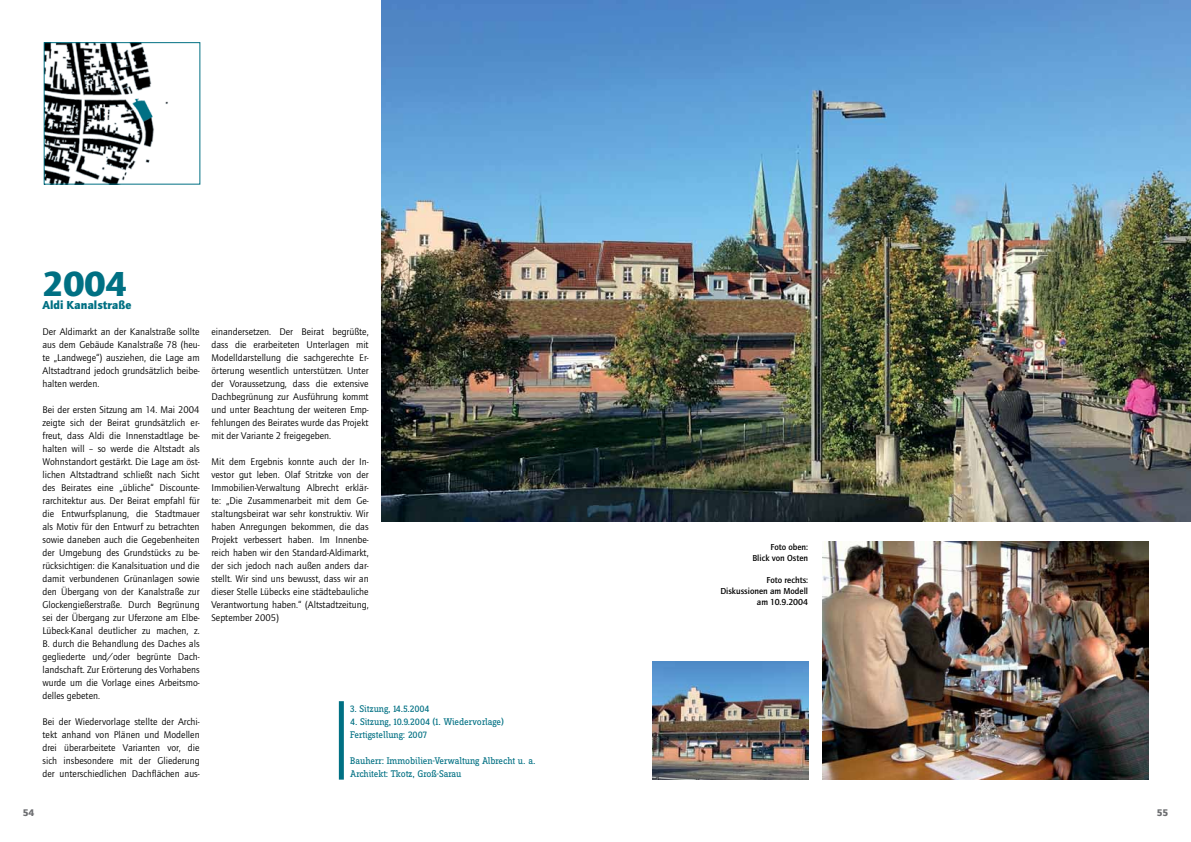
<style>
.page{position:relative;width:1191px;height:842px;background:#fff}
.page>*{position:absolute;margin:0;border:0;box-sizing:border-box;transform-origin:0 0}
.t1{font:900 36px "Quay Itc T";color:#007083}
.t2{font:900 12px "Quay Itc T";color:#007083}
.t3{font:10px/13px "Quay Itc T";color:#000;text-align:justify}
.t4{font:10px/13px "Zine Slab Dis";letter-spacing:-.01em;color:#007083}
.t5{font:900 10px "Quay Itc T";color:#6d6e71}
.t6{font:700 9px/11px "Quay Itc T";color:#000;text-align:right}
</style>
<div class="page">
<img style="left:381px;top:0;width:810px;height:522px">
<img style="left:822px;top:541px;width:326px;height:239px">
<img style="left:652px;top:662px;width:156px;height:118px">
<img style="left:46px;top:45px;width:122px;height:137px">
<div style="left:339px;top:701px;width:5px;height:79px;background:#007083"></div>
<h1 class="t1" style="left:43px;top:263px;width:86px">2004</h1>
<p class="t2" style="left:43px;top:298px;width:90px">Aldi Kanalstraße</p>
<p class="t3" style="left:43px;top:325px;width:159px">Der Aldimarkt an der Kanalstraße sollte aus dem Gebäude Kanalstraße 78 (heu&shy;te „Landwege“) ausziehen, die Lage am Altstadtrand jedoch grundsätzlich beibe&shy;halten werden.</p>
<p class="t3" style="left:43px;top:403px;width:159px">Bei der ersten Sitzung am 14. Mai 2004 zeigte sich der Beirat grundsätzlich er&shy;freut, dass Aldi die Innenstadtlage be&shy;halten will – so werde die Altstadt als Wohnstandort gestärkt. Die Lage am öst&shy;lichen Altstadtrand schließt nach Sicht des Beirates eine „übliche“ Discounte&shy;rarchitektur aus. Der Beirat empfahl für die Entwurfsplanung, die Stadtmauer als Motiv für den Entwurf zu betrachten sowie daneben auch die Gegebenheiten der Umgebung des Grundstücks zu be&shy;rücksichtigen: die Kanalsituation und die damit verbundenen Grünanlagen sowie den Übergang von der Kanalstraße zur Glockengießerstraße. Durch Begrünung sei der Übergang zur Uferzone am Elbe-Lübeck-Kanal deutlicher zu machen, z.<br>B. durch die Behandlung des Daches als gegliederte und/oder begrünte Dach&shy;landschaft. Zur Erörterung des Vorhabens wurde um die Vorlage eines Arbeitsmo&shy;delles gebeten.</p>
<p class="t3" style="left:43px;top:715px;width:159px">Bei der Wiedervorlage stellte der Archi&shy;tekt anhand von Plänen und Modellen drei überarbeitete Varianten vor, die sich insbesondere mit der Gliederung der unterschiedlichen Dachflächen aus-</p>
<p class="t3" style="left:211px;top:325px;width:159px">einandersetzen. Der Beirat begrüßte, dass die erarbeiteten Unterlagen mit Modelldarstellung die sachgerechte Er&shy;örterung wesentlich unterstützen. Unter der Voraussetzung, dass die extensive Dachbegrünung zur Ausführung kommt und unter Beachtung der weiteren Emp&shy;fehlungen des Beirates wurde das Projekt mit der Variante 2 freigegeben.</p>
<p class="t3" style="left:211px;top:455px;width:159px">Mit dem Ergebnis konnte auch der In&shy;vestor gut leben. Olaf Stritzke von der Immobilien-Verwaltung Albrecht erklär&shy;te: „Die Zusammenarbeit mit dem Ge&shy;staltungsbeirat war sehr konstruktiv. Wir haben Anregungen bekommen, die das Projekt verbessert haben. Im Innenbe&shy;reich haben wir den Standard-Aldimarkt, der sich jedoch nach außen anders dar&shy;stellt. Wir sind uns bewusst, dass wir an dieser Stelle Lübecks eine städtebauliche Verantwortung haben.“ (Altstadtzeitung, September 2005)</p>
<p class="t4" style="left:350px;top:703px;width:81px">3. Sitzung, 14.5.2004</p>
<p class="t4" style="left:350px;top:716px;width:155px">4. Sitzung, 10.9.2004 (1. Wiedervorlage)<br>Fertigstellung: 2007</p>
<p class="t4" style="left:350px;top:755px;width:187px">Bauherr: Immobilien-Verwaltung Albrecht u. a.<br>Architekt: Tkotz, Groß-Sarau</p>
<p class="t6" style="left:752px;top:541px;width:57px">Foto oben:<br>Blick von Osten</p>
<p class="t6" style="left:720px;top:574px;width:89px">Foto rechts:<br>Diskussionen am Modell am 10.9.2004</p>
<p class="t5" style="left:23px;top:806px;width:13px">54</p>
<p class="t5" style="left:1156px;top:806px;width:13px">55</p>
</div>
